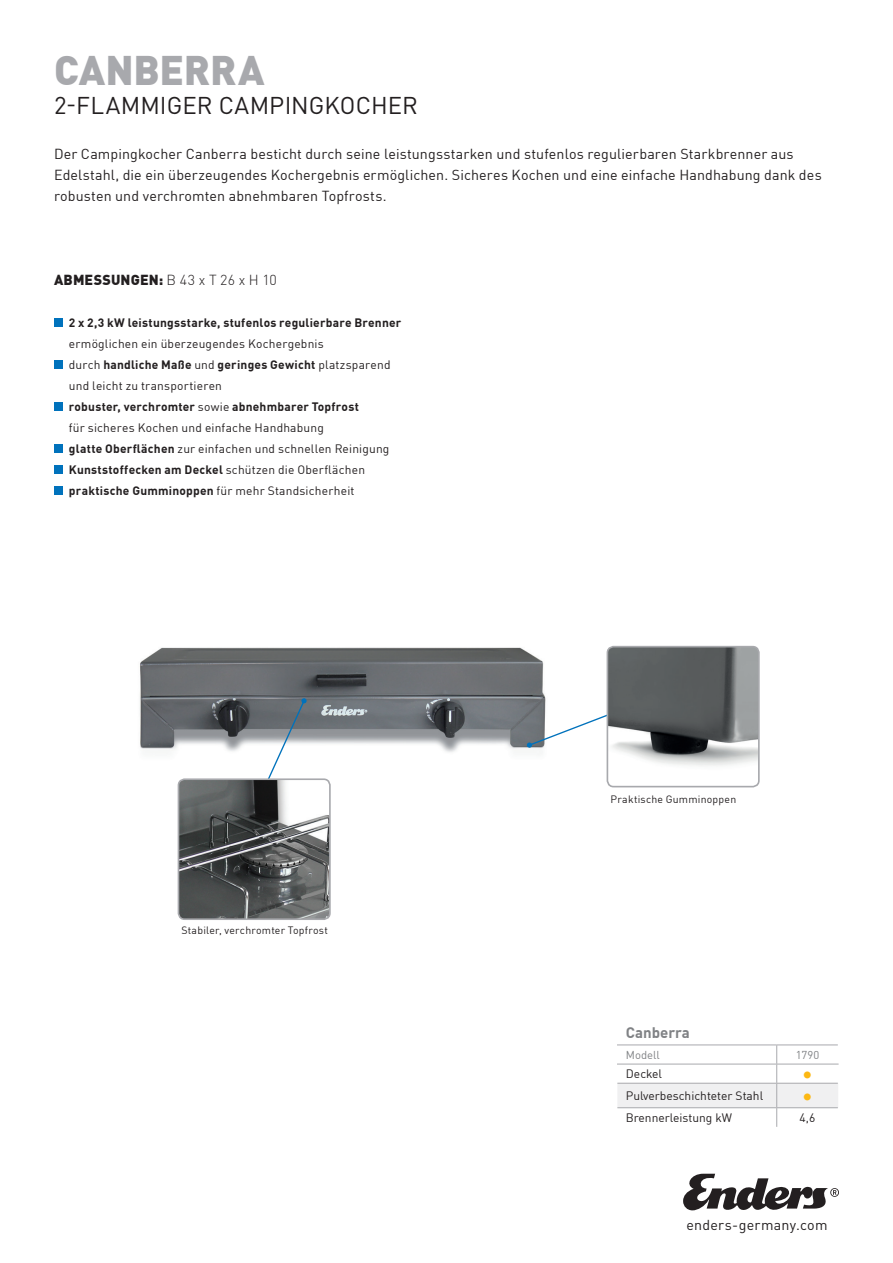
<style>
.page{position:relative;width:893px;height:1263px;background:#fff}
.page>*{position:absolute;margin:0;border:0;box-sizing:border-box;transform-origin:0 0}
.t1{font:900 40.5px "DIN Offc";color:#a8a9ad}
.t2{font:24px "DIN Pro";color:#231f20}
.t3{font:900 21px "DIN Offc";color:#fcb814}
.t4{font:700 15px "DIN Offc";color:#808285}
.t5{font:14.25px/21px "DIN Offc";letter-spacing:.01em;color:#231f20}
.t6{font:900 14.25px "DIN Offc";letter-spacing:.01em;color:#231f20}
.t7{font:14.25px "DIN Pro";letter-spacing:.02em;color:#231f20}
.t8{font:12px/21px "DIN Offc";letter-spacing:.015em;color:#231f20}
.t9{font:700 12px "DIN Offc";letter-spacing:.02em;color:#231f20}
.t10{font:11.25px "DIN Offc";color:#808285}
.t11{font:10.5px "DIN Offc";letter-spacing:.02em;color:#231f20}
.s1{font-weight:300}
.s2{font-weight:700}
</style>
<div class="page">
<div style="left:54px;top:318px;width:9px;height:9px;background:#0072bc"></div>
<div style="left:54px;top:360px;width:9px;height:9px;background:#0072bc"></div>
<div style="left:54px;top:402px;width:9px;height:9px;background:#0072bc"></div>
<div style="left:54px;top:444px;width:9px;height:9px;background:#0072bc"></div>
<div style="left:54px;top:465px;width:9px;height:9px;background:#0072bc"></div>
<div style="left:54px;top:486px;width:9px;height:9px;background:#0072bc"></div>
<svg style="left:683px;top:1174px;width:156px;height:37px"></svg>
<img style="left:140px;top:647px;width:404px;height:138px">
<svg style="left:251px;top:698px;width:56px;height:80px"></svg>
<img style="left:178px;top:779px;width:152px;height:138px">
<div style="left:178px;top:778px;width:153px;height:142px;border:2px solid #a8a9ad;border-radius:6px"></div>
<svg style="left:527px;top:678px;width:80px;height:70px"></svg>
<img style="left:607px;top:647px;width:150px;height:140px">
<div style="left:607px;top:646px;width:153px;height:141px;border:2px solid #a8a9ad;border-radius:6px"></div>
<hr style="left:617px;top:1044px;width:160px;height:1px;background:#a8a9ad">
<hr style="left:777px;top:1044px;width:61px;height:1px;background:#a8a9ad">
<svg style="left:617px;top:1045px;width:221px;height:82px"></svg>
<hr style="left:617px;top:1064px;width:160px;height:1px;background:#a8a9ad">
<hr style="left:777px;top:1064px;width:62px;height:1px;background:#a8a9ad">
<h1 class="t1" style="left:54px;top:43px;width:212px">CANBERRA</h1>
<h2 class="t2" style="left:54px;top:89px;width:365px">2-FLAMMIGER CAMPINGKOCHER</h2>
<p class="t5" style="left:54px;top:143px;width:769px">Der Campingkocher Canberra besticht durch seine leistungsstarken und stufenlos regulierbaren Starkbrenner aus<br>Edelstahl, die ein überzeugendes Kochergebnis ermöglichen. Sicheres Kochen und eine einfache Handhabung dank des robusten und verchromten abnehmbaren Topfrosts.</p>
<p class="t6" style="left:54px;top:270px;width:224px">ABMESSUNGEN: <span class="s1">B 43 x T 26 x H 10</span></p>
<p class="t9" style="left:69px;top:315px;width:334px">2 x 2,3 kW leistungsstarke, stufenlos regulierbare Brenner</p>
<p class="t8" style="left:69px;top:333px;width:323px">ermöglichen ein überzeugendes Kochergebnis<br>durch <span class="s2">handliche Maße</span> und <span class="s2">geringes Gewicht</span> platzsparend und leicht zu transportieren<br><span class="s2">robuster, verchromter</span> sowie <span class="s2">abnehmbarer Topfrost<br></span>für sicheres Kochen und einfache Handhabung<br><span class="s2">glatte Oberflächen</span> zur einfachen und schnellen Reinigung <span class="s2">Kunststoffecken am Deckel</span> schützen die Oberflächen <span class="s2">praktische Gumminoppen</span> für mehr Standsicherheit</p>
<p class="t11" style="left:181px;top:924px;width:148px">Stabiler, verchromter Topfrost</p>
<p class="t11" style="left:610px;top:793px;width:127px">Praktische Gumminoppen</p>
<p class="t4" style="left:626px;top:1022px;width:66px">Canberra</p>
<p class="t10" style="left:626px;top:1048px;width:35px">Modell</p>
<p class="t10" style="left:796px;top:1048px;width:25px">1790</p>
<p class="t8" style="left:626px;top:1063px;width:38px">Deckel</p>
<h3 class="t3" style="left:802px;top:1060px;width:11px">•</h3>
<p class="t8" style="left:626px;top:1085px;width:139px">Pulverbeschichteter Stahl</p>
<h3 class="t3" style="left:802px;top:1082px;width:11px">•</h3>
<p class="t8" style="left:626px;top:1107px;width:108px">Brennerleistung kW</p>
<p class="t8" style="left:800px;top:1107px;width:17px">4,6</p>
<p class="t7" style="left:686px;top:1215px;width:143px">enders-germany.com</p>
</div>
